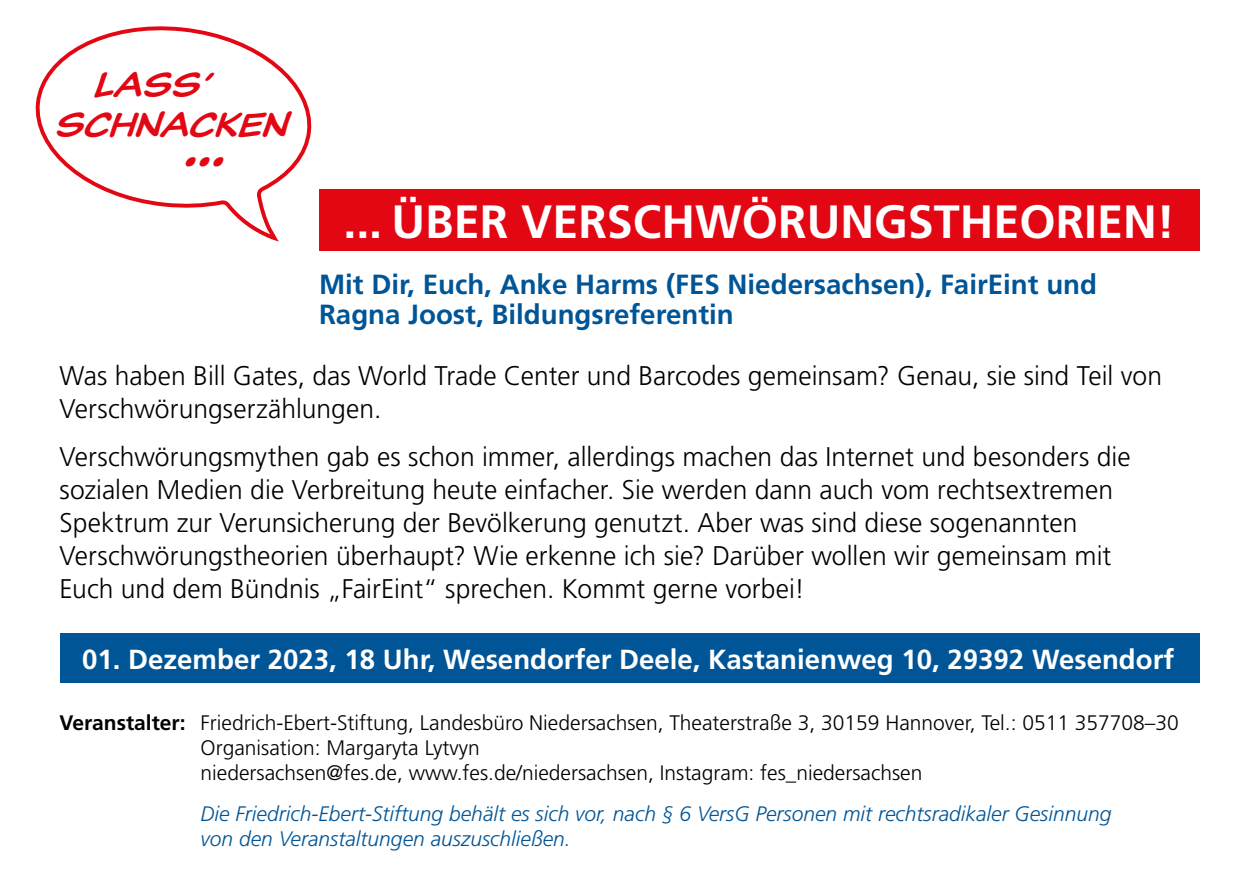
<style>
.page{position:relative;width:1259px;height:893px;background:#fff}
.page>*{position:absolute;margin:0;border:0;box-sizing:border-box;transform-origin:0 0}
.t1{font:italic 49.2px "Classic Comic";color:#e30613}
.t2{font:700 46.8px "Frutiger LT Std";color:#fff}
.t3{font:italic 34.8px/40.5px "Classic Comic";color:#e30613}
.t4{font:700 27.6px/30px "Frutiger LT Std";color:#005597}
.t5{font:700 27.6px "Frutiger LT Std";color:#fff}
.t6{font:300 27px/33px "Frutiger LT Std";letter-spacing:.005em;color:#000}
.t7{font:300 21px/25.2px "Frutiger LT Std";color:#000}
.t8{font:italic 300 21px/25.2px "Frutiger LT Std";color:#005597}
.s1{font-weight:700}
</style>
<div class="page">
<div style="left:60px;top:634px;width:1139px;height:49px;background:#005597"></div>
<div style="left:319px;top:190px;width:880px;height:61px;background:#e30613"></div>
<svg style="left:35px;top:26px;width:277px;height:216px"></svg>
<p class="t3" style="left:54px;top:65px;width:234px;text-indent:40px">LASS’<br>SCHNACKEN</p>
<h1 class="t1" style="left:183px;top:117px;width:43px">…</h1>
<h2 class="t2" style="left:343px;top:194px;width:833px">... ÜBER VERSCHWÖRUNGSTHEORIEN!</h2>
<p class="t4" style="left:319px;top:269px;width:779px">Mit Dir, Euch, Anke Harms (FES Niedersachsen), FairEint und<br>Ragna Joost, Bildungsreferentin</p>
<p class="t6" style="left:60px;top:359px;width:1104px">Was haben Bill Gates, das World Trade Center und Barcodes gemeinsam? Genau, sie sind Teil von<br>Verschwörungserzählungen.</p>
<p class="t6" style="left:60px;top:440px;width:1072px">Verschwörungsmythen gab es schon immer, allerdings machen das Internet und besonders die sozialen Medien die Verbreitung heute einfacher. Sie werden dann auch vom rechtsextremen Spektrum zur Verunsicherung der Bevölkerung genutzt. Aber was sind diese sogenannten Verschwörungstheorien überhaupt? Wie erkenne ich sie? Darüber wollen wir gemeinsam mit Euch und dem Bündnis „FairEint“ sprechen. Kommt gerne vorbei!</p>
<p class="t5" style="left:82px;top:643px;width:1093px">01. Dezember 2023, 18 Uhr, Wesendorfer Deele, Kastanienweg 10, 29392 Wesendorf</p>
<p class="t7" style="left:201px;top:710px;width:979px;text-indent:-141px"><span class="s1">Veranstalter:</span> Friedrich-Ebert-Stiftung, Landesbüro Niedersachsen, Theaterstraße 3, 30159 Hannover, Tel.: 0511 357708–30<br>Organisation: Margaryta Lytvyn<br>niedersachsen@fes.de, www.fes.de/niedersachsen, Instagram: fes_niedersachsen</p>
<p class="t8" style="left:201px;top:801px;width:912px">Die Friedrich-Ebert-Stiftung behält es sich vor, nach § 6 VersG Personen mit rechtsradikaler Gesinnung von den Veranstaltungen auszuschließen.</p>
</div>
